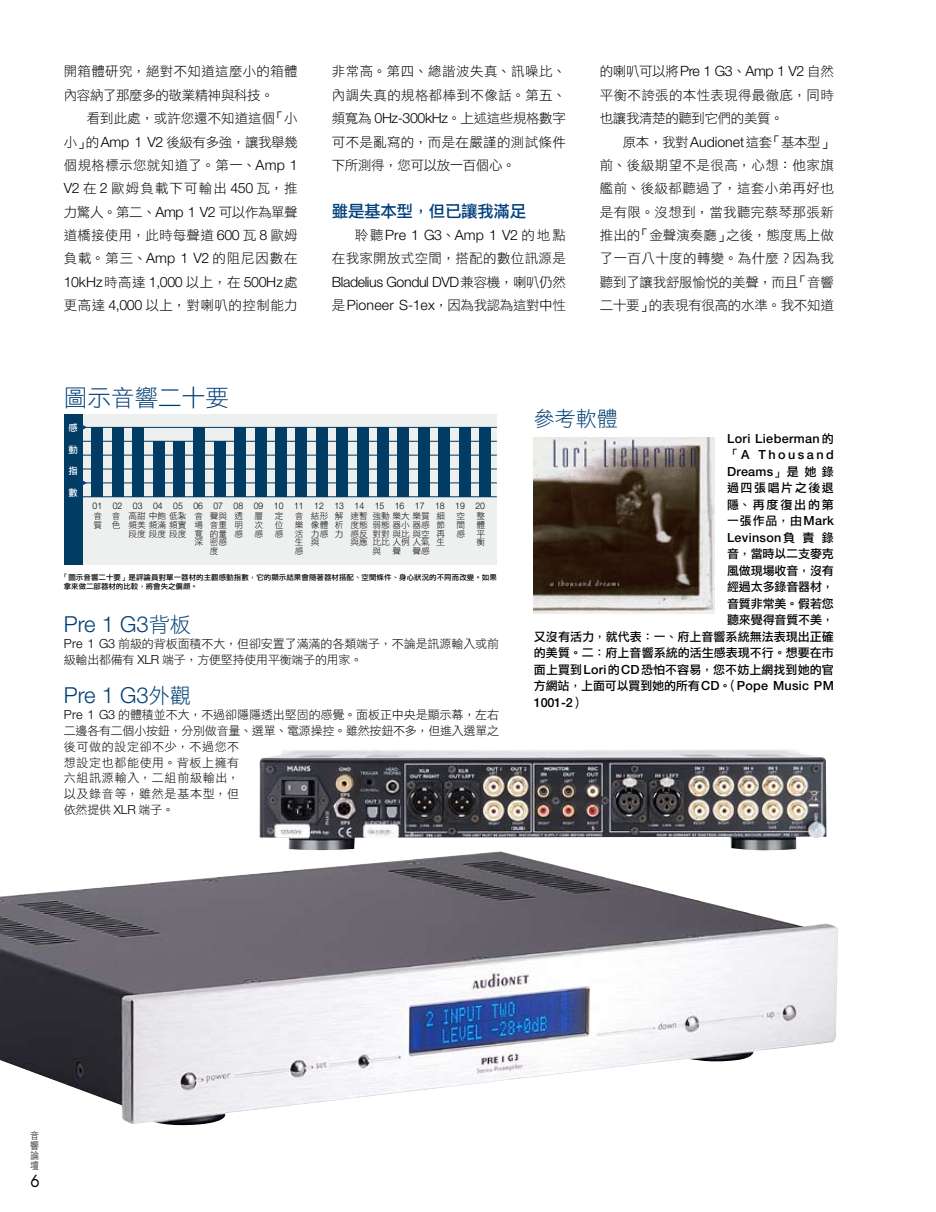
<style>
.page{position:relative;width:936px;height:1212px;background:#fff}
.page>*{position:absolute;margin:0;border:0;box-sizing:border-box;transform-origin:0 0}
.t1{font:23.55px "DF Li Hei Std W3";color:#003f76}
.t2{font:300 22.05px "Helvetica Neue";color:#003f76}
.t3{font:21px "DF Li Hei Std W3";color:#003f76}
.t4{font:16.5px "DF Li Hei Std W5";letter-spacing:-.02em;color:#003f7e}
.t5{font:300 14.1px/23.4px "Helvetica Neue";letter-spacing:-.03em;color:#000}
.t6{font:300 14.1px "Helvetica Neue";letter-spacing:.005em;color:#000}
.t7{font:13.5px/23.4px "DF Li Hei Std W3";letter-spacing:.025em;color:#000;text-align:justify}
.t8{font:13.5px/23.4px "DF Li Hei Std W3";letter-spacing:-.005em;color:#000}
.t9{font:500 12.6px/16.5px "Helvetica Neue";letter-spacing:.03em;color:#000;text-align:justify}
.t10{font:12px/15.8px "DF Li Hei Std W3";letter-spacing:-.01em;color:#000}
.t11{font:12px/16.5px "DF Li Hei Std W5";color:#000;text-align:justify}
.t12{font:9.9px/10.2px "DF Li Hei Std W3";color:#000;text-align:justify;scale:.91 1}
.t13{font:9.3px "DF Li Hei Std W5";color:#fff}
.t14{font:300 9.15px "Helvetica Neue";color:#000;scale:.95 1}
.t15{font:8.7px/8.7px "DF Li Hei Std W3";color:#000;text-align:justify}
.t16{font:7.5px/8.7px "DF Li Hei Std W5";letter-spacing:.01em;color:#000}
.s1{font-family:"Helvetica Neue";font-weight:300;font-size:14.1px}
.s2{font-family:"DF Li Hei Std W3";font-weight:400;font-size:13.5px}
.s3{font-family:"DF Li Hei Std W3";font-weight:400;font-size:21px}
.s4{font-family:"Helvetica Neue";font-weight:300;font-size:12.6px}
.s5{font-family:"DF Li Hei Std W5";font-weight:400;font-size:12px}
.s6{font-family:"Helvetica Neue";font-weight:500;font-size:12.6px}
</style>
<div class="page">
<div style="left:64px;top:415px;width:433px;height:150px;background:#eeefef"></div>
<div style="left:64px;top:415px;width:18px;height:150px;background:#003c63"></div>
<hr style="left:82px;top:483px;width:415px;height:1px;background:#003c63">
<hr style="left:82px;top:496px;width:415px;height:1px;background:#003c63">
<hr style="left:82px;top:427px;width:415px;height:1px;background:#003c63">
<hr style="left:82px;top:469px;width:415px;height:1px;background:#003c63">
<hr style="left:82px;top:455px;width:415px;height:1px;background:#003c63">
<hr style="left:82px;top:441px;width:415px;height:1px;background:#003c63">
<div style="left:92px;top:427px;width:11px;height:70px;background:#003c63"></div>
<div style="left:112px;top:427px;width:11px;height:70px;background:#003c63"></div>
<div style="left:132px;top:427px;width:12px;height:70px;background:#003c63"></div>
<div style="left:153px;top:441px;width:11px;height:56px;background:#003c63"></div>
<div style="left:173px;top:441px;width:11px;height:56px;background:#003c63"></div>
<div style="left:194px;top:427px;width:11px;height:70px;background:#003c63"></div>
<div style="left:214px;top:441px;width:11px;height:56px;background:#003c63"></div>
<div style="left:234px;top:427px;width:12px;height:70px;background:#003c63"></div>
<div style="left:255px;top:427px;width:11px;height:70px;background:#003c63"></div>
<div style="left:275px;top:427px;width:11px;height:70px;background:#003c63"></div>
<div style="left:296px;top:427px;width:11px;height:70px;background:#003c63"></div>
<div style="left:316px;top:427px;width:11px;height:70px;background:#003c63"></div>
<div style="left:357px;top:427px;width:11px;height:70px;background:#003c63"></div>
<div style="left:418px;top:427px;width:11px;height:70px;background:#003c63"></div>
<div style="left:459px;top:427px;width:11px;height:70px;background:#003c63"></div>
<div style="left:336px;top:427px;width:12px;height:70px;background:#003c63"></div>
<div style="left:397px;top:427px;width:12px;height:70px;background:#003c63"></div>
<div style="left:438px;top:428px;width:11px;height:69px;background:#003c63"></div>
<div style="left:479px;top:427px;width:11px;height:70px;background:#003c63"></div>
<div style="left:377px;top:427px;width:11px;height:70px;background:#003c63"></div>
<svg style="left:82px;top:424px;width:5px;height:6px"></svg>
<svg style="left:82px;top:480px;width:5px;height:6px"></svg>
<img style="left:259px;top:750px;width:567px;height:100px">
<img style="left:534px;top:437px;width:180px;height:177px">
<img style="left:0;top:851px;width:838px;height:275px">
<p class="t8" style="left:64px;top:60px;width:235px">開箱體研究，絕對不知道這麼小的箱體內容納了那麼多的敬業精神與科技。</p>
<p class="t7" style="left:64px;top:106px;width:235px;text-indent:23px">看到此處，或許您還不知道這個「小小」的<span class="s1">Amp 1 V2</span> 後級有多強，讓我舉幾個規格標示您就知道了。第一、<span class="s1">Amp 1<br>V2</span> 在 <span class="s1">2</span> 歐姆負載下可輸出 <span class="s1">450</span> 瓦，推力驚人。第二、<span class="s1">Amp 1 V2</span> 可以作為單聲道橋接使用，此時每聲道 <span class="s1">600</span> 瓦 <span class="s1">8</span> 歐姆負載。第三、<span class="s1">Amp 1 V2</span> 的阻尼因數在</p>
<p class="t5" style="left:64px;top:270px;width:235px">10kHz<span class="s2">時高達</span> 1,000 <span class="s2">以上，在</span> 500Hz<span class="s2">處</span></p>
<p class="t7" style="left:64px;top:293px;width:235px">更高達 <span class="s1">4,000</span> 以上，對喇叭的控制能力</p>
<p class="t7" style="left:332px;top:60px;width:235px">非常高。第四、總諧波失真、訊噪比、內調失真的規格都棒到不像話。第五、頻寬為 <span class="s1">0Hz-300kHz</span>。上述這些規格數字可不是亂寫的，而是在嚴謹的測試條件下所測得，您可以放一百個心。</p>
<p class="t4" style="left:332px;top:202px;width:196px">雖是基本型，但已讓我滿足</p>
<p class="t6" style="left:355px;top:226px;width:212px"><span class="s2">聆聽</span>Pre 1 G3<span class="s2">、</span>Amp 1 V2 <span class="s2">的地點</span></p>
<p class="t7" style="left:332px;top:247px;width:235px">在我家開放式空間，搭配的數位訊源是</p>
<p class="t5" style="left:332px;top:270px;width:235px">Bladelius Gondul DVD<span class="s2">兼容機，喇叭仍然是</span>Pioneer S-1ex<span class="s2">，因為我認為這對中性</span></p>
<p class="t5" style="left:600px;top:59px;width:235px"><span class="s2">的喇叭可以將</span>Pre 1 G3<span class="s2">、</span>Amp 1 V2 <span class="s2">自然</span></p>
<p class="t7" style="left:600px;top:83px;width:235px">平衡不誇張的本性表現得最徹底，同時也讓我清楚的聽到它們的美質。</p>
<p class="t7" style="left:600px;top:130px;width:235px;text-indent:23px">原本，我對<span class="s1">Audionet</span>這套「基本型」前、後級期望不是很高，心想：他家旗艦前、後級都聽過了，這套小弟再好也是有限。沒想到，當我聽完蔡琴那張新推出的「金聲演奏廳」之後，態度馬上做了一百八十度的轉變。為什麼？因為我聽到了讓我舒服愉悅的美聲，而且「音響二十要」的表現有很高的水準。我不知道</p>
<h1 class="t1" style="left:64px;top:385px;width:166px">圖示音響二十要</h1>
<p class="t13" style="left:69px;top:423px;width:10px">感</p>
<p class="t13" style="left:69px;top:444px;width:10px">動</p>
<p class="t13" style="left:69px;top:466px;width:10px">指</p>
<p class="t13" style="left:69px;top:487px;width:10px">數</p>
<p class="t14" style="left:93px;top:500px;width:12px">01</p>
<p class="t14" style="left:113px;top:500px;width:12px">02</p>
<p class="t14" style="left:133px;top:500px;width:12px">03</p>
<p class="t14" style="left:193px;top:500px;width:12px">06</p>
<p class="t14" style="left:153px;top:500px;width:12px">04</p>
<p class="t14" style="left:173px;top:500px;width:12px">05</p>
<p class="t14" style="left:213px;top:500px;width:12px">07</p>
<p class="t14" style="left:234px;top:500px;width:33px">08 09</p>
<p class="t14" style="left:274px;top:500px;width:12px">10</p>
<p class="t14" style="left:294px;top:500px;width:12px">11</p>
<p class="t14" style="left:314px;top:500px;width:12px">12</p>
<p class="t14" style="left:334px;top:500px;width:12px">13</p>
<p class="t14" style="left:354px;top:500px;width:12px">14</p>
<p class="t14" style="left:374px;top:500px;width:33px">15 16</p>
<p class="t14" style="left:415px;top:500px;width:12px">17</p>
<p class="t14" style="left:435px;top:500px;width:12px">18</p>
<p class="t14" style="left:455px;top:500px;width:12px">19</p>
<p class="t14" style="left:475px;top:500px;width:12px">20</p>
<p class="t15" style="left:93px;top:512px;width:10px">音</p>
<p class="t15" style="left:93px;top:520px;width:10px">質</p>
<p class="t15" style="left:112px;top:512px;width:10px">音</p>
<p class="t15" style="left:112px;top:520px;width:10px">色</p>
<p class="t15" style="left:128px;top:512px;width:59px">高甜中飽低紮頻美頻滿頻實段度段度段度</p>
<p class="t15" style="left:234px;top:512px;width:10px">透明感</p>
<p class="t15" style="left:372px;top:512px;width:59px">強動樂大樂質弱態器小器感對對與比與空比比人例人氣與</p>
<p class="t15" style="left:476px;top:512px;width:10px">整體平衡</p>
<p class="t15" style="left:275px;top:512px;width:10px">定</p>
<p class="t15" style="left:210px;top:512px;width:19px">聲與</p>
<p class="t15" style="left:335px;top:512px;width:10px">解</p>
<p class="t15" style="left:350px;top:512px;width:18px">速暫</p>
<p class="t15" style="left:194px;top:512px;width:10px">音</p>
<p class="t15" style="left:295px;top:512px;width:10px">音</p>
<p class="t15" style="left:311px;top:512px;width:18px">結形</p>
<p class="t15" style="left:456px;top:512px;width:10px">空</p>
<p class="t15" style="left:436px;top:512px;width:9px">細</p>
<p class="t15" style="left:254px;top:512px;width:9px">層</p>
<p class="t15" style="left:311px;top:520px;width:19px">像體力感與</p>
<p class="t15" style="left:335px;top:520px;width:10px">析力</p>
<p class="t15" style="left:350px;top:520px;width:19px">度態感反與應</p>
<p class="t15" style="left:436px;top:520px;width:10px">節再生</p>
<p class="t15" style="left:210px;top:520px;width:19px">音重的量密感度</p>
<p class="t15" style="left:275px;top:520px;width:10px">位感</p>
<p class="t15" style="left:295px;top:520px;width:10px">樂活生感</p>
<p class="t15" style="left:254px;top:520px;width:10px">次感</p>
<p class="t15" style="left:194px;top:520px;width:10px">場寬深</p>
<p class="t15" style="left:456px;top:520px;width:10px">間感</p>
<p class="t15" style="left:392px;top:546px;width:10px">聲</p>
<p class="t15" style="left:412px;top:546px;width:18px">聲感</p>
<p class="t16" style="left:64px;top:573px;width:434px;text-indent:-3px">「圖示音響二十要」是評論員對單一器材的主觀感動指數，它的顯示結果會隨著器材搭配、空間條件、身心狀況的不同而改變。如果拿來做二部器材的比較，將會失之偏頗。</p>
<h2 class="t2" style="left:64px;top:610px;width:129px">Pre 1 G3<span class="s3">背板</span></h2>
<p class="t10" style="left:64px;top:636px;width:437px"><span class="s4">Pre 1 G3</span> 前級的背板面積不大，但卻安置了滿滿的各類端子，不論是訊源輸入或前級輸出都備有 <span class="s4">XLR</span> 端子，方便堅持使用平衡端子的用家。</p>
<h2 class="t2" style="left:64px;top:682px;width:129px">Pre 1 G3<span class="s3">外觀</span></h2>
<p class="t10" style="left:64px;top:707px;width:437px"><span class="s4">Pre 1 G3</span> 的體積並不大，不過卻隱隱透出堅固的感覺。面板正中央是顯示幕，左右二邊各有二個小按鈕，分別做音量、選單、電源操控。雖然按鈕不多，但進入選單之後可做的設定卻不少，不過您不<br>想設定也都能使用。背板上擁有<br>六組訊源輸入，二組前級輸出，<br>以及錄音等，雖然是基本型，但<br>依然提供 <span class="s4">XLR</span> 端子。</p>
<h3 class="t3" style="left:534px;top:407px;width:85px">參考軟體</h3>
<p class="t9" style="left:727px;top:430px;width:108px">Lori Lieberman<span class="s5">的「</span>A Thousand Dreams<span class="s5">」是她錄</span></p>
<p class="t11" style="left:727px;top:479px;width:108px">過四張唱片之後退隱、再度復出的第一張作品，由<span class="s6">Mark</span></p>
<p class="t9" style="left:727px;top:529px;width:108px">Levinson<span class="s5">負 責 錄</span></p>
<p class="t11" style="left:534px;top:545px;width:301px;text-align:right">音，當時以二支麥克<br>風做現場收音，沒有<br>經過太多錄音器材，<br>音質非常美。假若您<br>聽來覺得音質不美，<br>又沒有活力，就代表：一、府上音響系統無法表現出正確的美質。二：府上音響系統的活生感表現不行。想要在市面上買到<span class="s6">Lori</span>的<span class="s6">CD</span>恐怕不容易，您不妨上網找到她的官方網站，上面可以買到她的所有<span class="s6">CD</span>。（<span class="s6">Pope Music PM</span></p>
<p class="t9" style="left:534px;top:694px;width:52px">1001-2<span class="s5">）</span></p>
<p class="t12" style="left:30px;top:1130px;width:11px">音響論壇</p>
</div>
